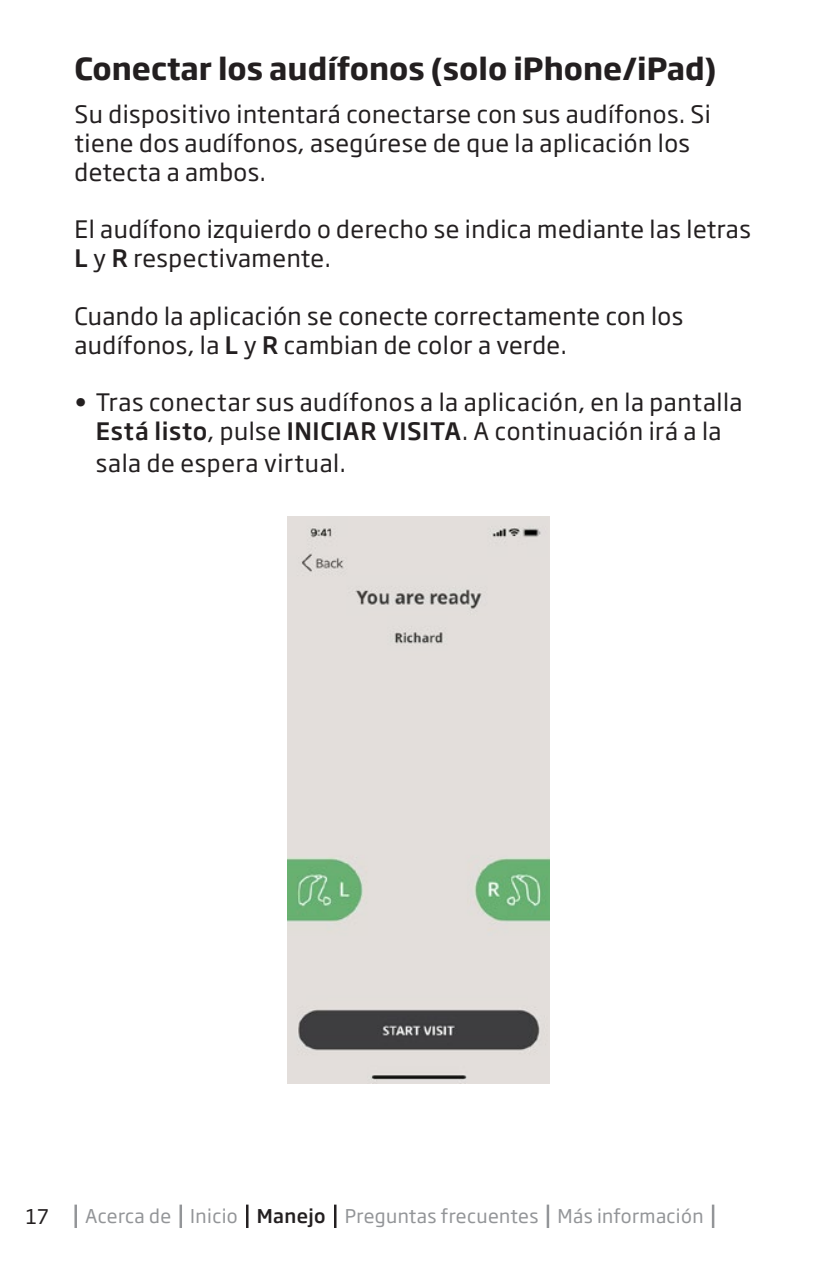
<style>
.page{position:relative;width:837px;height:1262px;background:#fff}
.page>*{position:absolute;margin:0;border:0;box-sizing:border-box;transform-origin:0 0}
.t1{font:700 30px "Soho Gothic Pro";color:#231f20}
.t2{font:23.75px/28.8px "Soho Gothic Pro";letter-spacing:.02em;color:#231f20}
.t3{font:20px "Soho Gothic Pro";color:#231f20}
.t4{font:18.75px "Soho Gothic Pro";letter-spacing:.02em;color:#939598}
.s1{font-weight:500}
.s2{font-weight:500;color:#231f20}
</style>
<div class="page">
<hr style="left:74px;top:1204px;width:3px;height:23px;background:#939598">
<hr style="left:179px;top:1204px;width:3px;height:23px;background:#939598">
<hr style="left:246px;top:1204px;width:2px;height:23px;background:#231f20">
<hr style="left:334px;top:1204px;width:2px;height:23px;background:#231f20">
<hr style="left:546px;top:1204px;width:3px;height:23px;background:#939598">
<hr style="left:711px;top:1204px;width:3px;height:23px;background:#939598">
<img style="left:287px;top:516px;width:262px;height:567px">
<p class="t1" style="left:74px;top:45px;width:643px">Conectar los audífonos (solo iPhone/iPad)</p>
<p class="t2" style="left:74px;top:99px;width:638px">Su dispositivo intentará conectarse con sus audífonos. Si tiene dos audífonos, asegúrese de que la aplicación los detecta a ambos.</p>
<p class="t2" style="left:74px;top:214px;width:677px">El audífono izquierdo o derecho se indica mediante las letras<br><span class="s1">L</span> y <span class="s1">R</span> respectivamente.</p>
<p class="t2" style="left:74px;top:300px;width:610px">Cuando la aplicación se conecte correctamente con los audífonos, la <span class="s1">L</span> y <span class="s1">R</span> cambian de color a verde.</p>
<p class="t2" style="left:74px;top:386px;width:669px;text-align:center">• Tras conectar sus audífonos a la aplicación, en la pantalla<br><span class="s1">Está listo</span>, pulse <span class="s1">INICIAR VISITA</span>. A continuación irá a la</p>
<p class="t2" style="left:96px;top:448px;width:251px">sala de espera virtual.</p>
<p class="t3" style="left:26px;top:1201px;width:24px">17</p>
<p class="t4" style="left:85px;top:1201px;width:619px">Acerca de Inicio <span class="s2">Manejo</span> Preguntas frecuentes Más información</p>
</div>
